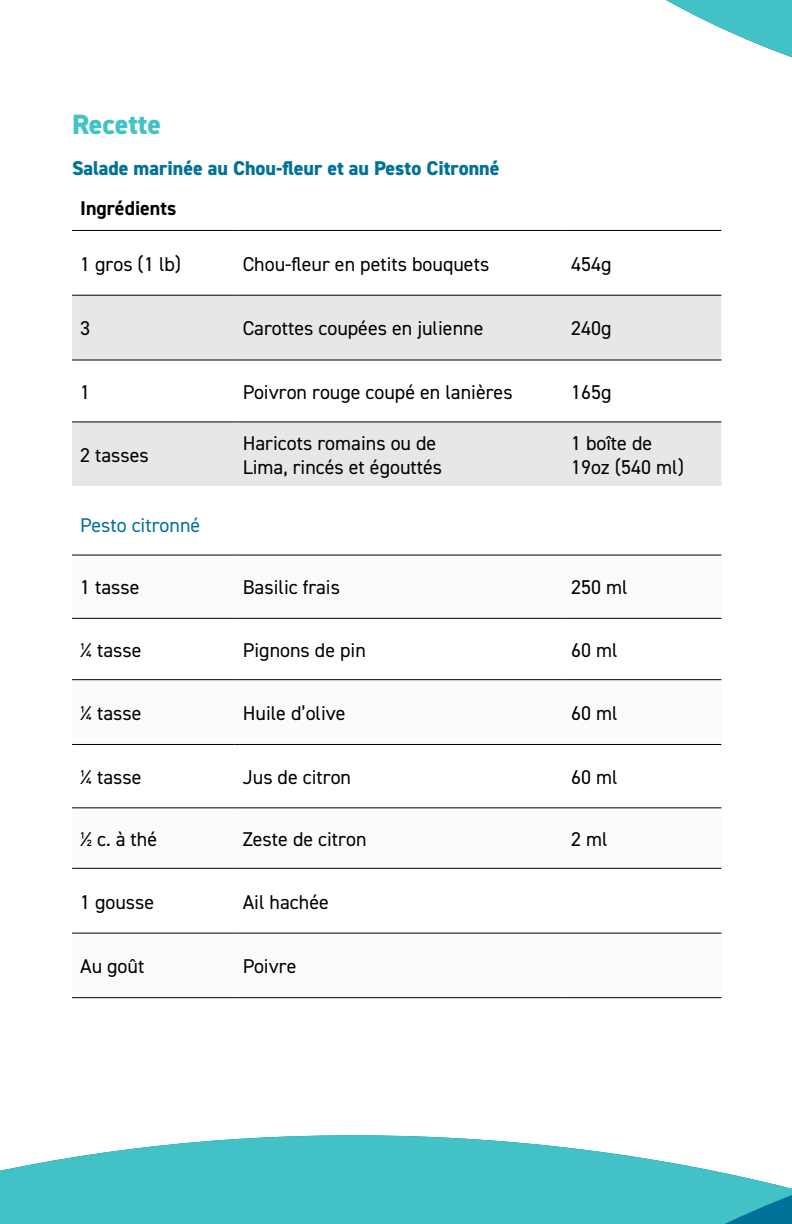
<style>
.page{position:relative;width:792px;height:1224px;background:#fff}
.page>*{position:absolute;margin:0;border:0;box-sizing:border-box;transform-origin:0 0}
.t1{font:800 28px "DIN2014";color:#42c1c7}
.Body{font:20px/24px "DIN2014";color:#000}
.t2{font:800 20px "DIN2014";color:#007299}
.Body-2{font:20px "DIN2014";color:#007299}
.Body-3{font:700 20px "DIN2014";color:#000}
</style>
<div class="page">
<svg style="left:666px;top:0;width:126px;height:58px;fill:#42c1c7"></svg>
<svg style="left:0;top:1135px;width:792px;height:89px;fill:#42c1c7"></svg>
<svg style="left:72px;top:296px;width:649px;height:190px;fill:#e6e7e8"></svg>
<svg style="left:72px;top:617px;width:649px;height:316px"></svg>
<hr style="left:72px;top:230px;width:163px;height:1px;background:#000">
<hr style="left:235px;top:230px;width:328px;height:1px;background:#000">
<hr style="left:563px;top:230px;width:158px;height:1px;background:#000">
<hr style="left:72px;top:295px;width:163px;height:1px;background:#000">
<hr style="left:235px;top:295px;width:328px;height:1px;background:#000">
<hr style="left:563px;top:295px;width:158px;height:1px;background:#000">
<hr style="left:72px;top:360px;width:163px;height:1px;background:#000">
<hr style="left:235px;top:360px;width:328px;height:1px;background:#000">
<hr style="left:563px;top:360px;width:158px;height:1px;background:#000">
<hr style="left:72px;top:422px;width:163px;height:1px;background:#000">
<hr style="left:235px;top:422px;width:328px;height:1px;background:#000">
<hr style="left:563px;top:422px;width:158px;height:1px;background:#000">
<hr style="left:72px;top:555px;width:163px;height:1px;background:#000">
<hr style="left:235px;top:555px;width:328px;height:1px;background:#000">
<hr style="left:563px;top:555px;width:158px;height:1px;background:#000">
<hr style="left:72px;top:618px;width:163px;height:1px;background:#000">
<hr style="left:235px;top:618px;width:328px;height:1px;background:#000">
<hr style="left:563px;top:618px;width:158px;height:1px;background:#000">
<hr style="left:72px;top:679px;width:163px;height:1px;background:#000">
<hr style="left:235px;top:679px;width:328px;height:1px;background:#000">
<hr style="left:563px;top:679px;width:158px;height:1px;background:#000">
<hr style="left:72px;top:744px;width:163px;height:1px;background:#000">
<hr style="left:235px;top:744px;width:328px;height:1px;background:#000">
<hr style="left:563px;top:744px;width:158px;height:1px;background:#000">
<hr style="left:72px;top:807px;width:163px;height:1px;background:#000">
<hr style="left:235px;top:807px;width:328px;height:1px;background:#000">
<hr style="left:563px;top:807px;width:158px;height:1px;background:#000">
<hr style="left:72px;top:868px;width:163px;height:1px;background:#000">
<hr style="left:235px;top:868px;width:328px;height:1px;background:#000">
<hr style="left:563px;top:868px;width:158px;height:1px;background:#000">
<hr style="left:72px;top:933px;width:163px;height:1px;background:#000">
<hr style="left:235px;top:933px;width:328px;height:1px;background:#000">
<hr style="left:563px;top:933px;width:158px;height:1px;background:#000">
<hr style="left:72px;top:997px;width:163px;height:1px;background:#000">
<hr style="left:235px;top:997px;width:328px;height:1px;background:#000">
<hr style="left:563px;top:997px;width:158px;height:1px;background:#000">
<h3 class="t1" style="left:72px;top:106px;width:90px">Recette</h3>
<h4 class="t2" style="left:72px;top:154px;width:429px">Salade marinée au Chou-fleur et au Pesto Citronné</h4>
<p class="Body-3" style="left:80px;top:195px;width:98px">Ingrédients</p>
<p class="Body" style="left:80px;top:251px;width:103px">1 gros (1 lb)</p>
<p class="Body" style="left:243px;top:251px;width:248px">Chou-fleur en petits bouquets</p>
<p class="Body" style="left:571px;top:251px;width:42px">454g</p>
<p class="Body" style="left:80px;top:316px;width:11px">3</p>
<p class="Body" style="left:243px;top:316px;width:242px">Carottes coupées en julienne</p>
<p class="Body" style="left:571px;top:316px;width:42px">240g</p>
<p class="Body" style="left:80px;top:379px;width:11px">1</p>
<p class="Body" style="left:243px;top:379px;width:272px">Poivron rouge coupé en lanières</p>
<p class="Body" style="left:571px;top:379px;width:42px">165g</p>
<p class="Body" style="left:80px;top:442px;width:70px">2 tasses</p>
<p class="Body" style="left:243px;top:430px;width:201px">Haricots romains ou de<br>Lima, rincés et égouttés</p>
<p class="Body" style="left:571px;top:430px;width:115px">1 boîte de<br>19oz (540 ml)</p>
<p class="Body-2" style="left:80px;top:513px;width:122px">Pesto citronné</p>
<p class="Body" style="left:80px;top:575px;width:61px">1 tasse</p>
<p class="Body" style="left:243px;top:575px;width:99px">Basilic frais</p>
<p class="Body" style="left:571px;top:575px;width:58px">250 ml</p>
<p class="Body" style="left:80px;top:638px;width:63px">¼ tasse</p>
<p class="Body" style="left:243px;top:638px;width:125px">Pignons de pin</p>
<p class="Body" style="left:571px;top:638px;width:48px">60 ml</p>
<p class="Body" style="left:80px;top:701px;width:63px">¼ tasse</p>
<p class="Body" style="left:243px;top:701px;width:105px">Huile d’olive</p>
<p class="Body" style="left:571px;top:701px;width:48px">60 ml</p>
<p class="Body" style="left:80px;top:765px;width:63px">¼ tasse</p>
<p class="Body" style="left:243px;top:765px;width:110px">Jus de citron</p>
<p class="Body" style="left:571px;top:765px;width:48px">60 ml</p>
<p class="Body" style="left:80px;top:827px;width:79px">½ c. à thé</p>
<p class="Body" style="left:243px;top:827px;width:125px">Zeste de citron</p>
<p class="Body" style="left:571px;top:827px;width:38px">2 ml</p>
<p class="Body" style="left:80px;top:889px;width:76px">1 gousse</p>
<p class="Body" style="left:243px;top:889px;width:88px">Ail hachée</p>
<p class="Body" style="left:80px;top:954px;width:66px">Au goût</p>
<p class="Body" style="left:243px;top:954px;width:55px">Poivre</p>
</div>
